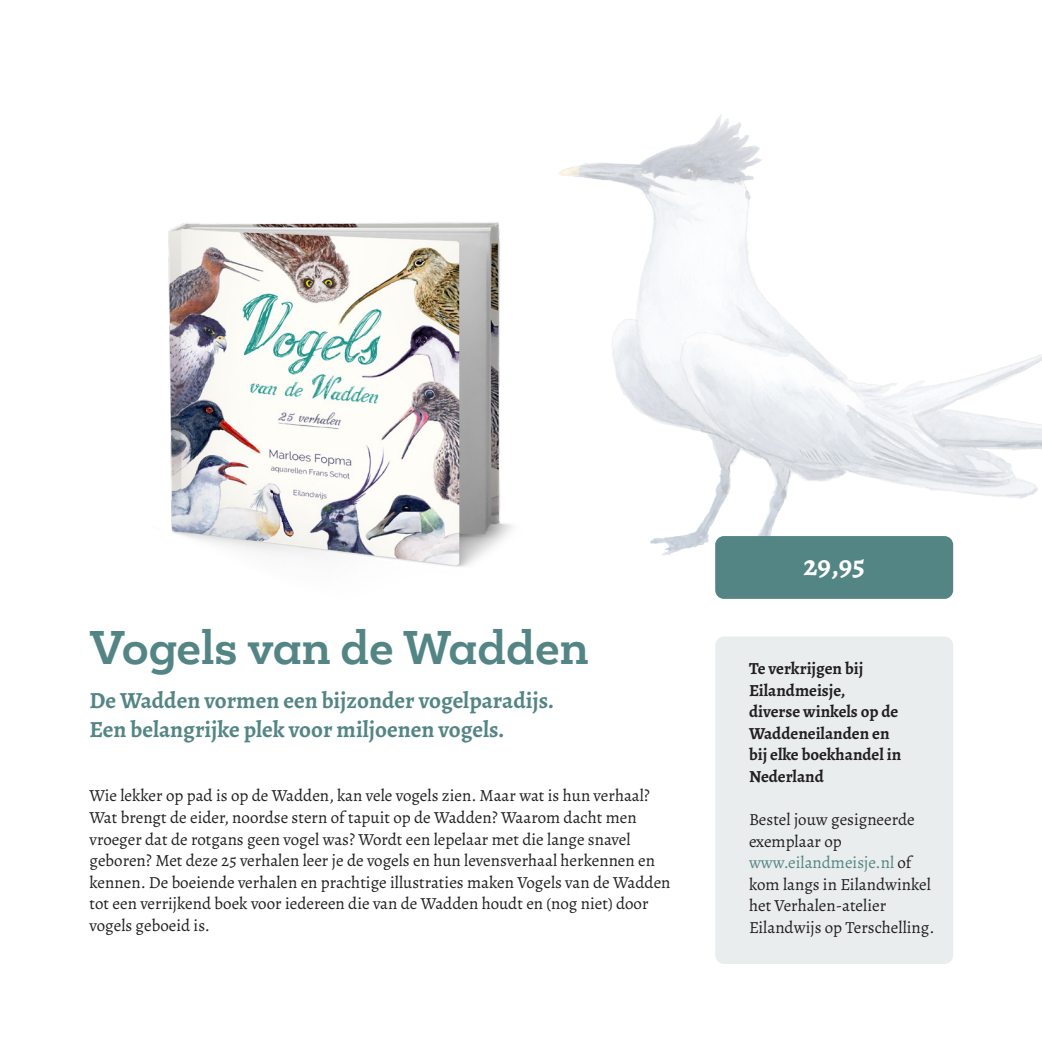
<style>
.page{position:relative;width:1042px;height:1042px;background:#fff}
.page>*{position:absolute;margin:0;border:0;box-sizing:border-box;transform-origin:0 0}
.t1{font:700 43.05px "Mokoko";color:#548585}
.Bodytekst{font:700 29.22px "Alegreya";color:#fff}
.Bodytekst-2{font:700 23.1px/29.2px "Alegreya";color:#548585}
.Bodytekst-3{font:16.97px/21.5px "Alegreya";color:#231f20}
.Bodytekst-4{font:700 16.97px/21.5px "Alegreya";color:#231f20}
.s1{color:#548585}
</style>
<div class="page">
<img style="left:559px;top:114px;width:483px;height:485px">
<img style="left:168px;top:194px;width:434px;height:405px">
<div style="left:715px;top:636px;width:238px;height:328px;background:#eaedee;border-radius:9px"></div>
<div style="left:715px;top:536px;width:238px;height:63px;background:#548585;border-radius:9px"></div>
<p class="t1" style="left:90px;top:619px;width:501px">Vogels van de Wadden</p>
<p class="Bodytekst-2" style="left:90px;top:685px;width:466px">De Wadden vormen een bijzonder vogelparadijs.<br>Een belangrijke plek voor miljoenen vogels.</p>
<p class="Bodytekst-3" style="left:90px;top:785px;width:582px">Wie lekker op pad is op de Wadden, kan vele vogels zien. Maar wat is hun verhaal?<br>Wat brengt de eider, noordse stern of tapuit op de Wadden? Waarom dacht men vroeger dat de rotgans geen vogel was? Wordt een lepelaar met die lange snavel geboren? Met deze 25 verhalen leer je de vogels en hun levensverhaal herkennen en kennen. De boeiende verhalen en prachtige illustraties maken Vogels van de Wadden tot een verrijkend boek voor iedereen die van de Wadden houdt en (nog niet) door vogels geboeid is.</p>
<p class="Bodytekst" style="left:803px;top:545px;width:63px">29,95</p>
<p class="Bodytekst-4" style="left:749px;top:657px;width:154px">Te verkrijgen bij<br>Eilandmeisje,<br>diverse winkels op de<br>Waddeneilanden en bij elke boekhandel in<br>Nederland</p>
<p class="Bodytekst-3" style="left:749px;top:808px;width:187px">Bestel jouw gesigneerde exemplaar op <span class="s1">www.eilandmeisje.nl</span> of kom langs in Eilandwinkel het Verhalen-atelier<br>Eilandwijs op Terschelling.</p>
</div>
